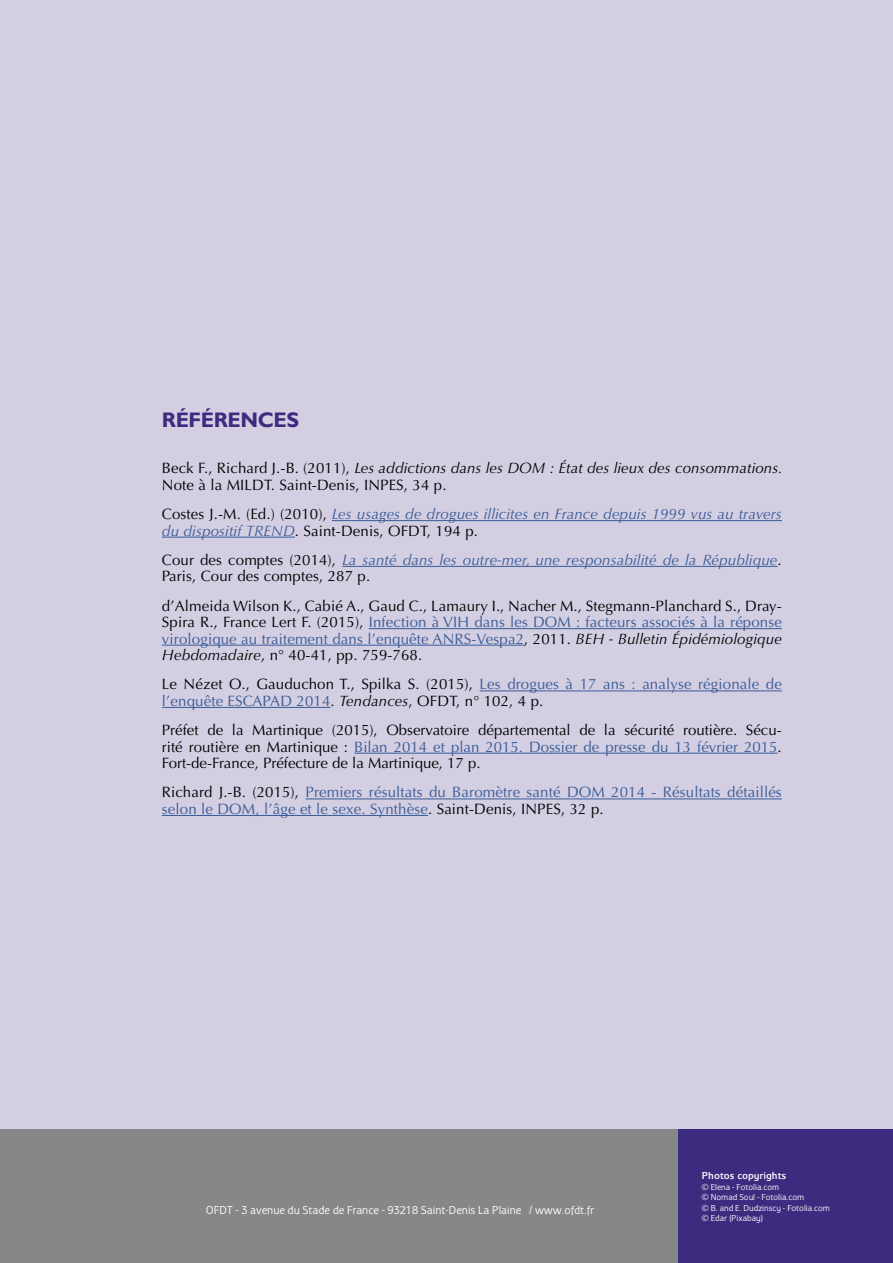
<style>
.page{position:relative;width:893px;height:1263px;background:#fff}
.page>*{position:absolute;margin:0;border:0;box-sizing:border-box;transform-origin:0 0}
.t1{font:700 21px "Gill Sans";letter-spacing:-.02em;color:#3d2b7f}
.t2{font:15px/16.5px "Optima LT Std";letter-spacing:.01em;color:#000;text-align:justify}
.t3{font:15px/16.5px "Optima LT Std";letter-spacing:.01em;color:#385c96}
.t4{font:italic 15px/16.5px "Optima LT Std";letter-spacing:.01em;color:#385c96}
.t5{font:12px "Eurocrat";color:#fff}
.t6{font:500 10.5px "Eurocrat";color:#fff}
.t7{font:9px/10.5px "Eurocrat";color:#fff}
.s1{font-style:italic}
.s2{font-style:normal;color:#000}
.s3{color:#385c96}
.s4{color:#000}
.s5{font-style:italic;color:#000}
</style>
<div class="page">
<div style="left:0;top:0;width:893px;height:1165px;background:#d4cee3"></div>
<div style="left:0;top:1129px;width:893px;height:134px;background:#868788"></div>
<div style="left:679px;top:1129px;width:214px;height:134px;background:#3d2b7f"></div>
<hr style="left:332px;top:520px;width:450px;height:1px;background:#385c96">
<hr style="left:162px;top:537px;width:133px;height:1px;background:#385c96">
<hr style="left:342px;top:566px;width:436px;height:1px;background:#385c96">
<hr style="left:369px;top:628px;width:413px;height:1px;background:#385c96">
<hr style="left:162px;top:645px;width:362px;height:1px;background:#385c96">
<hr style="left:480px;top:690px;width:302px;height:1px;background:#385c96">
<hr style="left:162px;top:707px;width:168px;height:1px;background:#385c96">
<hr style="left:354px;top:753px;width:424px;height:1px;background:#385c96">
<hr style="left:306px;top:798px;width:476px;height:1px;background:#385c96">
<hr style="left:162px;top:815px;width:266px;height:1px;background:#385c96">
<h1 class="t1" style="left:162px;top:407px;width:139px">RÉFÉRENCES</h1>
<p class="t2" style="left:162px;top:460px;width:622px">Beck F., Richard J.-B. (2011), <span class="s1">Les addictions dans les DOM : État des lieux des consommations.<br></span>Note à la MILDT. Saint-Denis, INPES, 34 p.</p>
<p class="t4" style="left:162px;top:506px;width:621px"><span class="s2">Costes J.-M. (Ed.) (2010),</span> Les usages de drogues illicites en France depuis 1999 vus au travers du dispositif TREND<span class="s2">. Saint-Denis, OFDT, 194 p.</span></p>
<p class="t4" style="left:162px;top:552px;width:621px"><span class="s2">Cour des comptes (2014),</span> La santé dans les outre-mer, une responsabilité de la République<span class="s2">.<br>Paris, Cour des comptes, 287 p.</span></p>
<p class="t2" style="left:162px;top:597px;width:621px">d’Almeida Wilson K., Cabié A., Gaud C., Lamaury I., Nacher M., Stegmann-Planchard S., Dray-Spira R., France Lert F. (2015), <span class="s3">Infection à VIH dans les DOM : facteurs associés à la réponse virologique au traitement dans l’enquête ANRS-Vespa2</span>, 2011. <span class="s1">BEH - Bulletin Épidémiologique Hebdomadaire</span>, n° 40-41, pp. 759-768.</p>
<p class="t3" style="left:162px;top:676px;width:621px"><span class="s4">Le Nézet O., Gauduchon T., Spilka S. (2015),</span> Les drogues à 17 ans : analyse régionale de l’enquête ESCAPAD 2014<span class="s4">.</span> <span class="s5">Tendances</span><span class="s4">, OFDT, n° 102, 4 p.</span></p>
<p class="t2" style="left:162px;top:722px;width:621px">Préfet de la Martinique (2015), Observatoire départemental de la sécurité routière. Sécu&shy;rité routière en Martinique : <span class="s3">Bilan 2014 et plan 2015. Dossier de presse du 13 février 2015</span>.<br>Fort-de-France, Préfecture de la Martinique, 17 p.</p>
<p class="t3" style="left:162px;top:784px;width:621px"><span class="s4">Richard J.-B. (2015),</span> Premiers résultats du Baromètre santé DOM 2014 - Résultats détaillés selon le DOM, l’âge et le sexe. Synthèse<span class="s4">. Saint-Denis, INPES, 32 p.</span></p>
<p class="t5" style="left:206px;top:1203px;width:390px">OFDT - 3 avenue du Stade de France - 93218 Saint-Denis La Plaine / www.ofdt.fr</p>
<p class="t6" style="left:702px;top:1170px;width:86px">Photos copyrights</p>
<p class="t7" style="left:702px;top:1181px;width:130px">© Elena - Fotolia.com<br>© Nomad Soul - Fotolia.com<br>© B. and E. Dudzinscy - Fotolia.com © Edar (Pixabay)</p>
</div>
